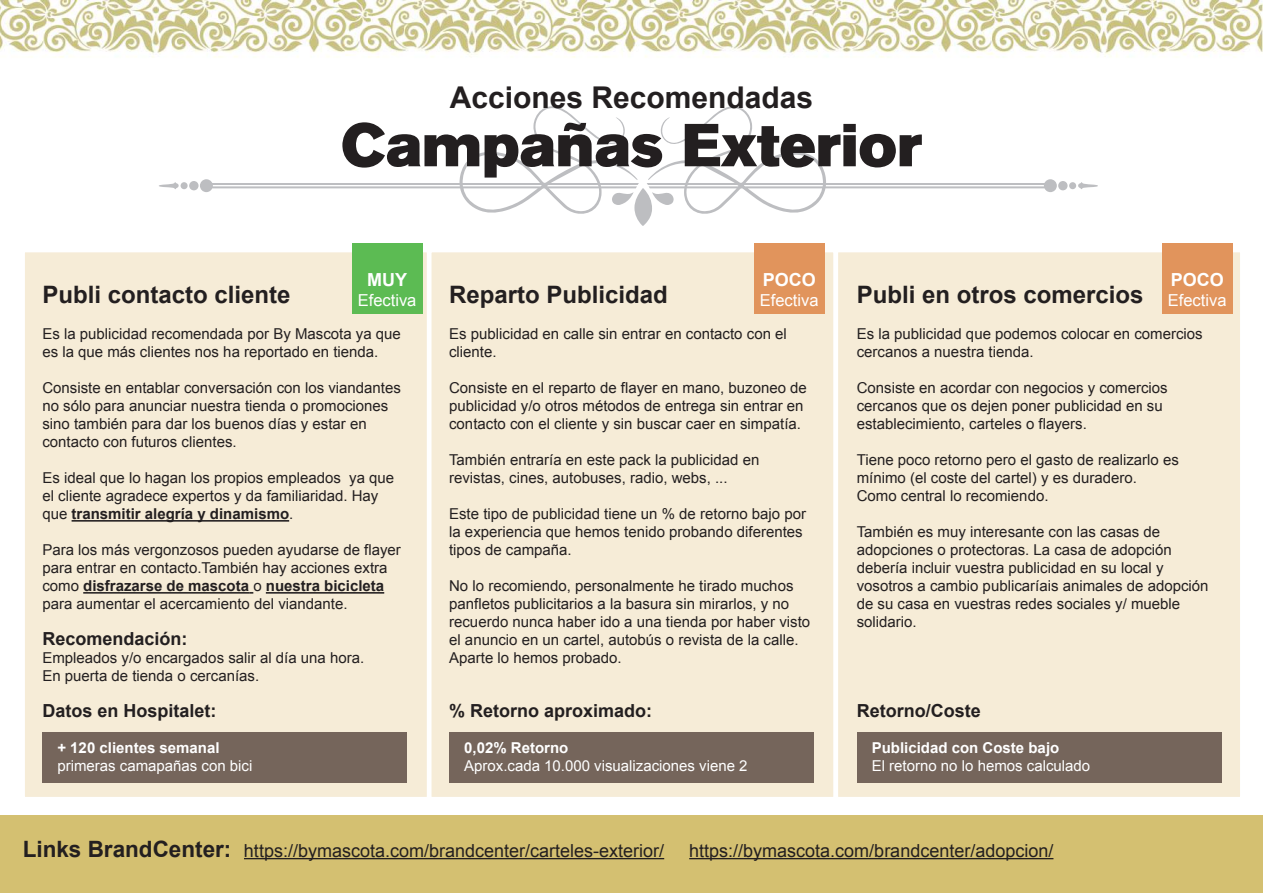
<style>
.page{position:relative;width:1263px;height:893px;background:#fff}
.page>*{position:absolute;margin:0;border:0;box-sizing:border-box;transform-origin:0 0}
.t1{font:60px "Akzidenz Grotesk BQ Super";color:#231f20}
.t2{font:700 30px "Arial";color:#231f20}
.t3{font:700 24px "Arial";color:#231f20}
.t4{font:18px "Arial";color:#231f20}
.t5{font:700 18px "Arial";color:#231f20}
.t6{font:700 18px "Arial";color:#fff}
.t7{font:16.5px "Arial";color:#fff}
.t8{font:15px/18px "Arial";color:#231f20}
.t9{font:15px "Arial";color:#fff}
.t10{font:700 15px "Arial";color:#fff}
.s1{font-weight:700}
.s2{font-weight:700;font-size:22.5px}
</style>
<div class="page">
<img style="left:0;top:0;width:1263px;height:816px">
<div style="left:1058px;top:181px;width:10px;height:9px;background:#bdbec1;border-radius:50%"></div>
<div style="left:1069px;top:182px;width:7px;height:7px;background:#bdbec1;border-radius:50%"></div>
<svg style="left:1078px;top:182px;width:20px;height:7px"></svg>
<svg style="left:200px;top:106px;width:411px;height:110px"></svg>
<svg style="left:611px;top:106px;width:446px;height:120px"></svg>
<div style="left:189px;top:181px;width:10px;height:9px;background:#bdbec1;border-radius:50%"></div>
<div style="left:180px;top:182px;width:8px;height:7px;background:#bdbec1;border-radius:50%"></div>
<svg style="left:159px;top:182px;width:20px;height:7px"></svg>
<div style="left:0;top:816px;width:1263px;height:77px;background:#d4c071"></div>
<div style="left:20px;top:248px;width:411px;height:553px;background:#f6ecd7;border:4px solid #fff"></div>
<div style="left:427px;top:248px;width:411px;height:553px;background:#f6ecd7;border:4px solid #fff"></div>
<div style="left:834px;top:248px;width:410px;height:553px;background:#f6ecd7;border:4px solid #fff"></div>
<hr style="left:244px;top:858px;width:420px;height:1px;background:#231f20">
<hr style="left:689px;top:858px;width:364px;height:1px;background:#231f20">
<div style="left:352px;top:243px;width:70px;height:70px;background:#5cbb53"></div>
<div style="left:754px;top:243px;width:70px;height:70px;background:#e1945c"></div>
<div style="left:1162px;top:243px;width:70px;height:70px;background:#e1945c"></div>
<div style="left:42px;top:733px;width:365px;height:50px;background:#75655b"></div>
<hr style="left:72px;top:520px;width:217px;height:2px;background:#231f20">
<hr style="left:83px;top:592px;width:166px;height:2px;background:#231f20">
<hr style="left:266px;top:592px;width:118px;height:2px;background:#231f20">
<div style="left:449px;top:733px;width:365px;height:50px;background:#75655b"></div>
<div style="left:857px;top:733px;width:364px;height:50px;background:#75655b"></div>
<h2 class="t2" style="left:450px;top:77px;width:365px">Acciones Recomendadas</h2>
<h1 class="t1" style="left:341px;top:110px;width:583px">Campañas Exterior</h1>
<p class="t6" style="left:763px;top:268px;width:55px">POCO</p>
<p class="t7" style="left:760px;top:289px;width:60px">Efectiva</p>
<p class="t6" style="left:1171px;top:268px;width:55px">POCO</p>
<p class="t6" style="left:367px;top:268px;width:41px">MUY</p>
<p class="t7" style="left:358px;top:289px;width:60px">Efectiva</p>
<h3 class="t3" style="left:42px;top:279px;width:250px">Publi contacto cliente</h3>
<p class="t7" style="left:1168px;top:289px;width:60px">Efectiva</p>
<p class="t8" style="left:42px;top:325px;width:360px">Es la publicidad recomendada por By Mascota ya que es la que más clientes nos ha reportado en tienda.</p>
<p class="t8" style="left:42px;top:379px;width:360px">Consiste en entablar conversación con los viandantes no sólo para anunciar nuestra tienda o promociones sino también para dar los buenos días y estar en contacto con futuros clientes.</p>
<p class="t8" style="left:42px;top:469px;width:353px">Es ideal que lo hagan los propios empleados ya que el cliente agradece expertos y da familiaridad. Hay que <span class="s1">transmitir alegría y dinamismo</span>.</p>
<p class="t8" style="left:42px;top:541px;width:360px">Para los más vergonzosos pueden ayudarse de flayer para entrar en contacto.También hay acciones extra como <span class="s1">disfrazarse de mascota</span> o <span class="s1">nuestra bicicleta </span>para aumentar el acercamiento del viandante.</p>
<p class="t5" style="left:42px;top:627px;width:147px">Recomendación:</p>
<p class="t8" style="left:42px;top:649px;width:323px">Empleados y/o encargados salir al día una hora.<br>En puerta de tienda o cercanías.</p>
<p class="t5" style="left:42px;top:699px;width:176px">Datos en Hospitalet:</p>
<p class="t10" style="left:57px;top:738px;width:164px">+ 120 clientes semanal</p>
<p class="t9" style="left:57px;top:756px;width:197px">primeras camapañas con bici</p>
<h3 class="t3" style="left:449px;top:279px;width:220px">Reparto Publicidad</h3>
<p class="t8" style="left:449px;top:325px;width:339px">Es publicidad en calle sin entrar en contacto con el cliente.</p>
<p class="t8" style="left:449px;top:379px;width:359px">Consiste en el reparto de flayer en mano, buzoneo de publicidad y/o otros métodos de entrega sin entrar en contacto con el cliente y sin buscar caer en simpatía.</p>
<p class="t8" style="left:449px;top:451px;width:312px">También entraría en este pack la publicidad en revistas, cines, autobuses, radio, webs, ...</p>
<p class="t8" style="left:449px;top:505px;width:358px">Este tipo de publicidad tiene un % de retorno bajo por la experiencia que hemos tenido probando diferentes tipos de campaña.</p>
<p class="t8" style="left:449px;top:577px;width:363px">No lo recomiendo, personalmente he tirado muchos panfletos publicitarios a la basura sin mirarlos, y no recuerdo nunca haber ido a una tienda por haber visto el anuncio en un cartel, autobús o revista de la calle.<br>Aparte lo hemos probado.</p>
<p class="t5" style="left:449px;top:699px;width:205px">% Retorno aproximado:</p>
<p class="t10" style="left:464px;top:738px;width:106px">0,02% Retorno</p>
<p class="t9" style="left:464px;top:756px;width:285px">Aprox.cada 10.000 visualizaciones viene 2</p>
<h3 class="t3" style="left:857px;top:279px;width:288px">Publi en otros comercios</h3>
<p class="t8" style="left:857px;top:325px;width:347px">Es la publicidad que podemos colocar en comercios cercanos a nuestra tienda.</p>
<p class="t8" style="left:857px;top:379px;width:312px">Consiste en acordar con negocios y comercios cercanos que os dejen poner publicidad en su establecimiento, carteles o flayers.</p>
<p class="t8" style="left:857px;top:451px;width:324px">Tiene poco retorno pero el gasto de realizarlo es mínimo (el coste del cartel) y es duradero.<br>Como central lo recomiendo.</p>
<p class="t8" style="left:857px;top:523px;width:353px">También es muy interesante con las casas de adopciones o protectoras. La casa de adopción debería incluir vuestra publicidad en su local y vosotros a cambio publicaríais animales de adopción de su casa en vuestras redes sociales y/ mueble solidario.</p>
<p class="t5" style="left:857px;top:699px;width:126px">Retorno/Coste</p>
<p class="t10" style="left:872px;top:738px;width:189px">Publicidad con Coste bajo</p>
<p class="t9" style="left:872px;top:756px;width:220px">El retorno no lo hemos calculado</p>
<p class="t4" style="left:23px;top:839px;width:643px"><span class="s2">Links BrandCenter:</span> https://bymascota.com/brandcenter/carteles-exterior/</p>
<p class="t4" style="left:689px;top:839px;width:366px">https://bymascota.com/brandcenter/adopcion/</p>
</div>
